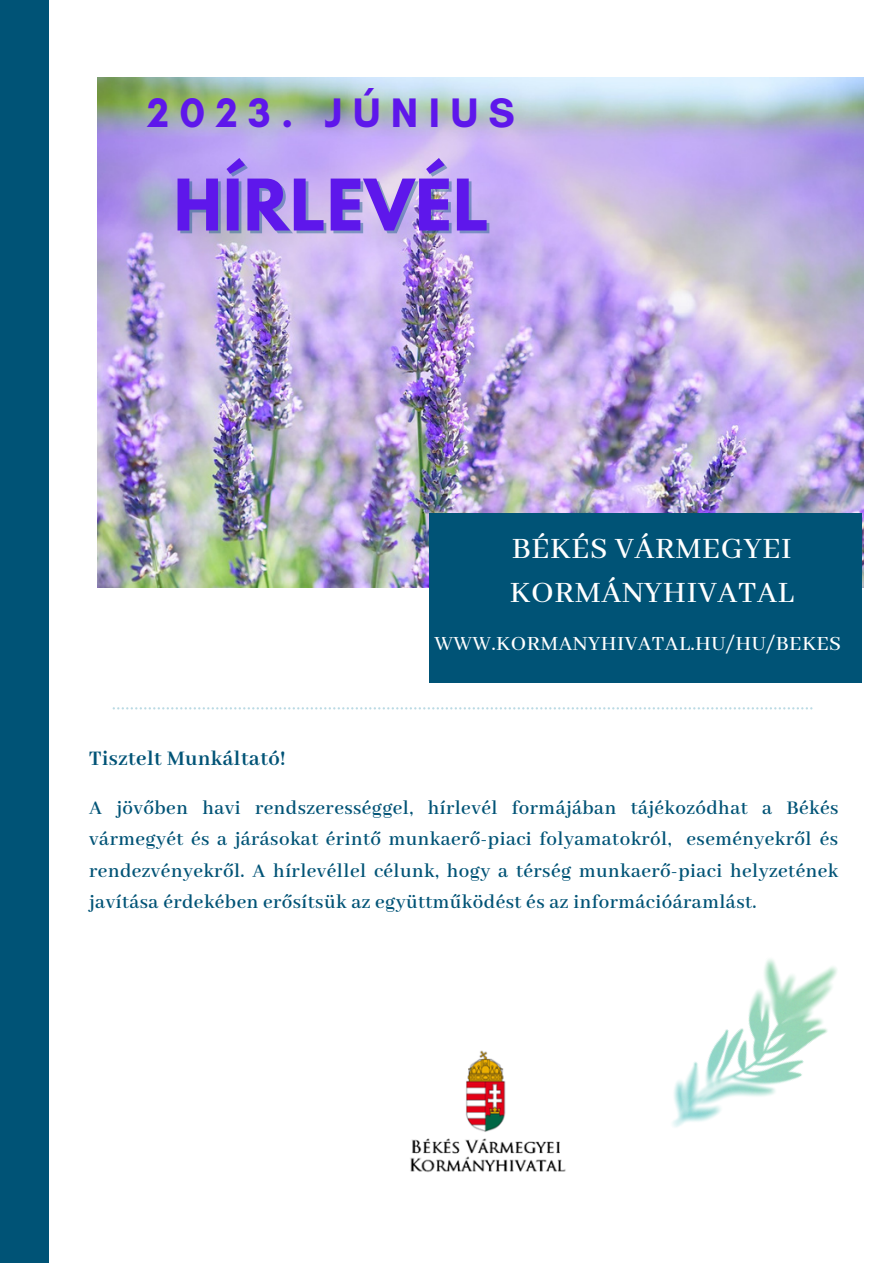
<style>
.page{position:relative;width:893px;height:1264px;background:#fff}
.page>*{position:absolute;margin:0;border:0;box-sizing:border-box;transform-origin:0 0}
.t1{font:700 63px "League Spartan";letter-spacing:.02em;color:#5e17eb}
.t2{font:700 42px "Glacial Indifference";letter-spacing:.25em;color:#5e17eb}
.t3{font:500 33px/43.8px "Abhaya Libre";letter-spacing:.02em;color:#fff}
.t4{font:500 22.5px "Abhaya Libre";letter-spacing:.02em;color:#fff}
.t5{font:700 22.5px "Abhaya Libre";letter-spacing:.02em;color:#005376}
.t6{font:600 21px/31.5px "Abhaya Libre";letter-spacing:.02em;color:#005376;text-align:justify}
</style>
<div class="page">
<div style="left:0;top:0;width:48px;height:1262px;background:#005376"></div>
<img style="left:97px;top:77px;width:766px;height:510px">
<div style="left:430px;top:514px;width:432px;height:168px;background:#005376"></div>
<svg style="left:113px;top:707px;width:699px;height:2px"></svg>
<img style="left:410px;top:1050px;width:156px;height:123px">
<img style="left:672px;top:959px;width:165px;height:168px">
<p class="t2" style="left:147px;top:87px;width:369px">2023. JÚNIUS</p>
<p class="t1" style="left:174px;top:174px;width:316px">HÍRLEVÉL</p>
<p class="t3" style="left:510px;top:528px;width:285px">BÉKÉS VÁRMEGYEI<br>KORMÁNYHIVATAL</p>
<p class="t5" style="left:89px;top:746px;width:198px">Tisztelt Munkáltató!</p>
<p class="t4" style="left:434px;top:631px;width:408px">WWW.KORMANYHIVATAL.HU/HU/BEKES</p>
<p class="t6" style="left:89px;top:793px;width:750px">A jövőben havi rendszerességgel, hírlevél formájában tájékozódhat a Békés vármegyét és a járásokat érintő munkaerő-piaci folyamatokról, eseményekről és rendezvényekről. A hírlevéllel célunk, hogy a térség munkaerő-piaci helyzetének javítása érdekében erősítsük az együttműködést és az információáramlást.</p>
</div>
